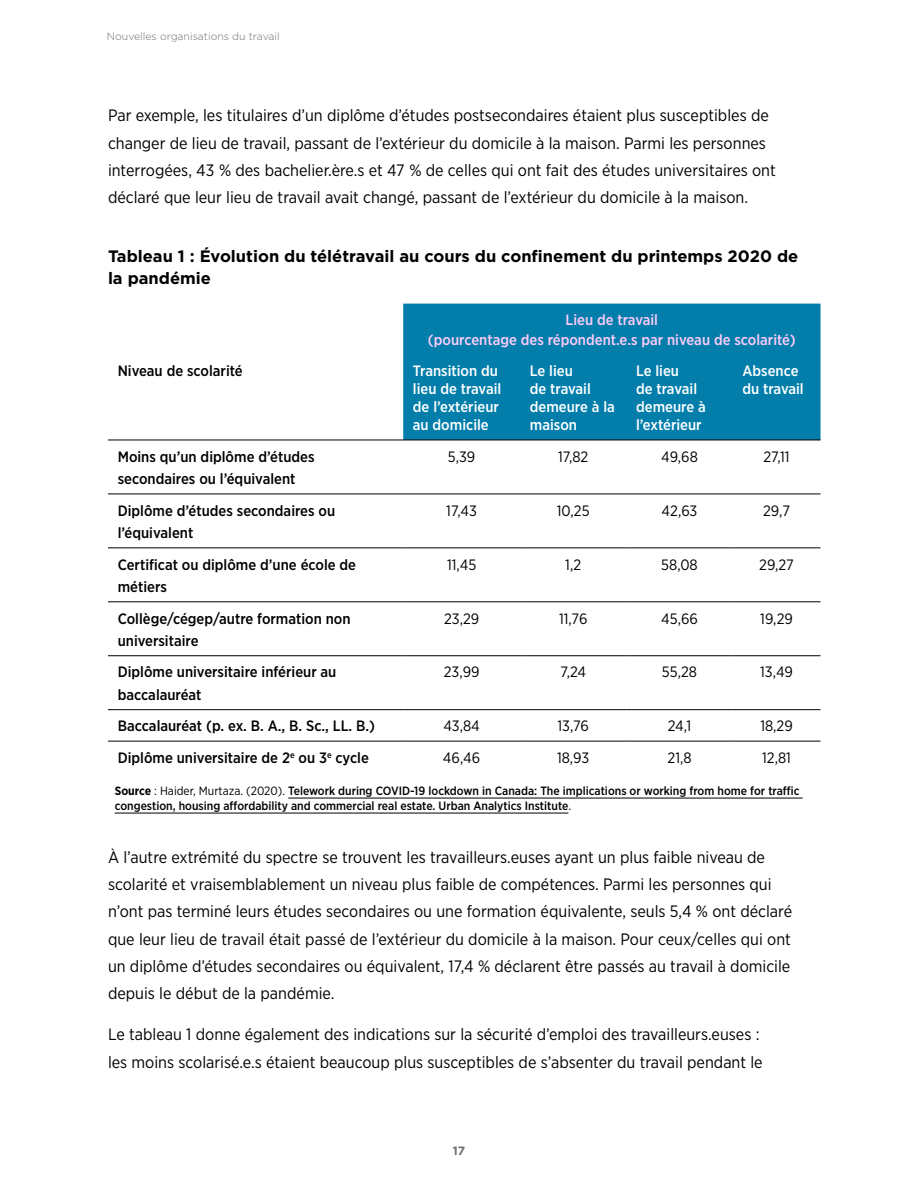
<style>
.page{position:relative;width:918px;height:1188px;background:#fff}
.page>*{position:absolute;margin:0;border:0;box-sizing:border-box;transform-origin:0 0}
.t1{font:16.5px/27.3px "Gotham Narrow";color:#000}
.t2{font:700 16.5px/22.5px "Gotham";color:#000}
.t3{font:500 15px/22.5px "Gotham Narrow";color:#000}
.t4{font:15px "Gotham Narrow";color:#000}
.t5{font:500 15px/18px "Gotham Narrow";color:#fff}
.t6{font:500 15px/19.5px "Gotham Narrow";color:#ffccfa;text-align:center}
.t7{font:500 12px/15px "Gotham Narrow";color:#000}
.t8{font:700 12px "Gotham";color:#6d6e71}
.t9{font:300 10.5px "Gotham";color:#6d6e71}
.s1{font-weight:700}
.s2{font-weight:400}
.s3{font-family:"Gotham";font-weight:400}
</style>
<div class="page">
<hr style="left:288px;top:798px;width:515px;height:1px;background:#000">
<hr style="left:115px;top:813px;width:453px;height:1px;background:#000">
<div style="left:403px;top:304px;width:417px;height:136px;background:#037eab"></div>
<hr style="left:108px;top:440px;width:295px;height:1px;background:#000">
<hr style="left:403px;top:440px;width:117px;height:1px;background:#000">
<hr style="left:520px;top:440px;width:106px;height:1px;background:#000">
<hr style="left:626px;top:440px;width:107px;height:1px;background:#000">
<hr style="left:733px;top:440px;width:87px;height:1px;background:#000">
<hr style="left:108px;top:494px;width:295px;height:1px;background:#000">
<hr style="left:403px;top:494px;width:117px;height:1px;background:#000">
<hr style="left:520px;top:494px;width:106px;height:1px;background:#000">
<hr style="left:626px;top:494px;width:107px;height:1px;background:#000">
<hr style="left:733px;top:494px;width:87px;height:1px;background:#000">
<hr style="left:108px;top:548px;width:295px;height:1px;background:#000">
<hr style="left:403px;top:548px;width:117px;height:1px;background:#000">
<hr style="left:520px;top:548px;width:106px;height:1px;background:#000">
<hr style="left:626px;top:548px;width:107px;height:1px;background:#000">
<hr style="left:733px;top:548px;width:87px;height:1px;background:#000">
<hr style="left:108px;top:602px;width:295px;height:1px;background:#000">
<hr style="left:403px;top:602px;width:117px;height:1px;background:#000">
<hr style="left:520px;top:602px;width:106px;height:1px;background:#000">
<hr style="left:626px;top:602px;width:107px;height:1px;background:#000">
<hr style="left:733px;top:602px;width:87px;height:1px;background:#000">
<hr style="left:108px;top:655px;width:295px;height:1px;background:#000">
<hr style="left:403px;top:655px;width:117px;height:1px;background:#000">
<hr style="left:520px;top:655px;width:106px;height:1px;background:#000">
<hr style="left:626px;top:655px;width:107px;height:1px;background:#000">
<hr style="left:733px;top:655px;width:87px;height:1px;background:#000">
<hr style="left:108px;top:709px;width:295px;height:1px;background:#000">
<hr style="left:403px;top:709px;width:117px;height:1px;background:#000">
<hr style="left:520px;top:709px;width:106px;height:1px;background:#000">
<hr style="left:626px;top:709px;width:107px;height:1px;background:#000">
<hr style="left:733px;top:709px;width:87px;height:1px;background:#000">
<hr style="left:108px;top:741px;width:295px;height:1px;background:#000">
<hr style="left:403px;top:741px;width:117px;height:1px;background:#000">
<hr style="left:520px;top:741px;width:106px;height:1px;background:#000">
<hr style="left:626px;top:741px;width:107px;height:1px;background:#000">
<hr style="left:733px;top:741px;width:87px;height:1px;background:#000">
<p class="t9" style="left:107px;top:30px;width:174px">Nouvelles organisations du travail</p>
<p class="t1" style="left:108px;top:101px;width:669px">Par exemple, les titulaires d’un diplôme d’études postsecondaires étaient plus susceptibles de changer de lieu de travail, passant de l’extérieur du domicile à la maison. Parmi les personnes interrogées, 43 % des bachelier.ère.s et 47 % de celles qui ont fait des études universitaires ont déclaré que leur lieu de travail avait changé, passant de l’extérieur du domicile à la maison.</p>
<p class="t2" style="left:108px;top:244px;width:692px">Tableau 1 : Évolution du télétravail au cours du confinement du printemps 2020 de la pandémie</p>
<p class="t6" style="left:428px;top:310px;width:369px">Lieu de travail<br>(pourcentage des répondent.e.s par niveau de scolarité)</p>
<p class="t3" style="left:118px;top:360px;width:127px">Niveau de scolarité</p>
<p class="t5" style="left:413px;top:362px;width:90px">Transition du lieu de travail de l’extérieur au domicile</p>
<p class="t5" style="left:530px;top:362px;width:86px">Le lieu<br>de travail demeure à la maison</p>
<p class="t5" style="left:636px;top:362px;width:71px">Le lieu<br>de travail demeure à l’extérieur</p>
<p class="t5" style="left:742px;top:362px;width:63px">Absence du travail</p>
<p class="t3" style="left:118px;top:445px;width:198px">Moins qu’un diplôme d’études secondaires ou l’équivalent</p>
<p class="t4" style="left:448px;top:447px;width:29px">5,39</p>
<p class="t4" style="left:558px;top:447px;width:32px">17,82</p>
<p class="t4" style="left:661px;top:447px;width:38px">49,68</p>
<p class="t4" style="left:764px;top:447px;width:28px">27,11</p>
<p class="t3" style="left:118px;top:499px;width:219px">Diplôme d’études secondaires ou l’équivalent</p>
<p class="t4" style="left:446px;top:501px;width:32px">17,43</p>
<p class="t4" style="left:557px;top:501px;width:34px">10,25</p>
<p class="t4" style="left:662px;top:501px;width:37px">42,63</p>
<p class="t4" style="left:763px;top:501px;width:28px">29,7</p>
<p class="t3" style="left:118px;top:553px;width:240px">Certificat ou diplôme d’une école de métiers</p>
<p class="t4" style="left:447px;top:555px;width:31px">11,45</p>
<p class="t4" style="left:565px;top:555px;width:17px">1,2</p>
<p class="t4" style="left:661px;top:555px;width:38px">58,08</p>
<p class="t4" style="left:759px;top:555px;width:36px">29,27</p>
<p class="t3" style="left:118px;top:607px;width:234px">Collège/cégep/autre formation non universitaire</p>
<p class="t4" style="left:444px;top:609px;width:37px">23,29</p>
<p class="t4" style="left:559px;top:609px;width:30px">11,76</p>
<p class="t4" style="left:661px;top:609px;width:38px">45,66</p>
<p class="t4" style="left:760px;top:609px;width:34px">19,29</p>
<p class="t3" style="left:118px;top:661px;width:220px">Diplôme universitaire inférieur au baccalauréat</p>
<p class="t4" style="left:444px;top:663px;width:37px">23,99</p>
<p class="t4" style="left:560px;top:663px;width:27px">7,24</p>
<p class="t4" style="left:662px;top:663px;width:37px">55,28</p>
<p class="t4" style="left:760px;top:663px;width:34px">13,49</p>
<p class="t3" style="left:118px;top:715px;width:259px">Baccalauréat (p. ex. B. A., B. Sc., LL. B.)</p>
<p class="t4" style="left:443px;top:717px;width:38px">43,84</p>
<p class="t4" style="left:557px;top:717px;width:33px">13,76</p>
<p class="t4" style="left:668px;top:717px;width:25px">24,1</p>
<p class="t4" style="left:760px;top:717px;width:34px">18,29</p>
<p class="t3" style="left:118px;top:746px;width:253px">Diplôme universitaire de 2<sup>e</sup> ou 3<sup>e</sup> cycle</p>
<p class="t4" style="left:443px;top:748px;width:39px">46,46</p>
<p class="t4" style="left:557px;top:748px;width:34px">18,93</p>
<p class="t4" style="left:668px;top:748px;width:26px">21,8</p>
<p class="t4" style="left:762px;top:748px;width:30px">12,81</p>
<p class="t7" style="left:115px;top:783px;width:686px"><span class="s1">Source</span> <span class="s2">: Haider, Murtaza. (2020).</span> Telework during COVID-19 lockdown in Canada: The implications or working from home for traffic congestion, housing affordability and commercial real estate. Urban Analytics Institute<span class="s3">.</span></p>
<p class="t1" style="left:108px;top:843px;width:686px">À l’autre extrémité du spectre se trouvent les travailleurs.euses ayant un plus faible niveau de scolarité et vraisemblablement un niveau plus faible de compétences. Parmi les personnes qui n’ont pas terminé leurs études secondaires ou une formation équivalente, seuls 5,4 % ont déclaré que leur lieu de travail était passé de l’extérieur du domicile à la maison. Pour ceux/celles qui ont un diplôme d’études secondaires ou équivalent, 17,4 % déclarent être passés au travail à domicile depuis le début de la pandémie.</p>
<p class="t1" style="left:108px;top:1020px;width:656px">Le tableau 1 donne également des indications sur la sécurité d’emploi des travailleurs.euses : les moins scolarisé.e.s étaient beaucoup plus susceptibles de s’absenter du travail pendant le</p>
<p class="t8" style="left:453px;top:1143px;width:14px">17</p>
</div>
